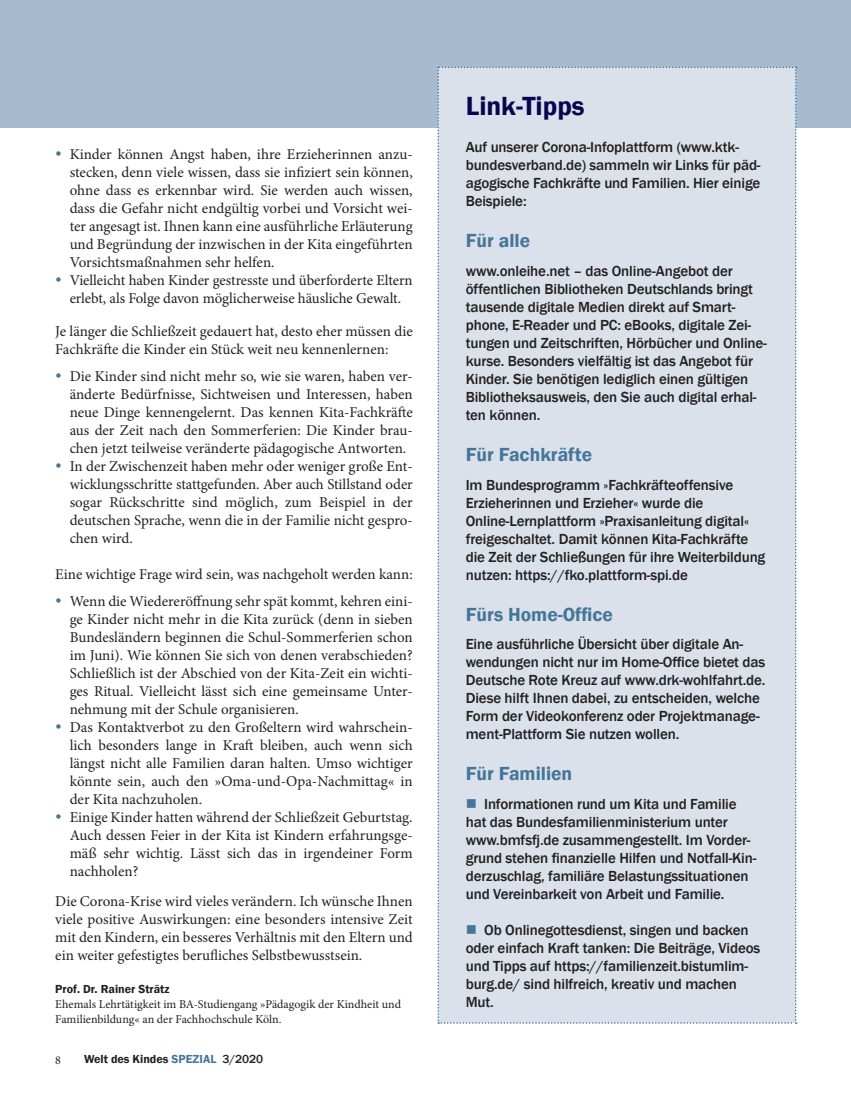
<style>
.page{position:relative;width:851px;height:1106px;background:#fff}
.page>*{position:absolute;margin:0;border:0;box-sizing:border-box;transform-origin:0 0}
.t1{font:600 27px "Franklin Gothic";color:#0b0350}
.t2{font:600 19.5px "Franklin Gothic";color:#457699}
.t3{font:15px/18px "Minion Pro";letter-spacing:-.005em;color:#231f20;text-align:justify}
.t4{font:500 15px/18px "Franklin Gothic";letter-spacing:-.01em;color:#231f20}
.t5{font:12px/15px "Minion Pro";color:#231f20}
.t6{font:600 12px "Franklin Gothic";color:#231f20}
.s1{color:#457699}
.s2{font-weight:500}
</style>
<div class="page">
<div style="left:0;top:0;width:850px;height:128px;background:#a8bacd"></div>
<div style="left:437px;top:67px;width:359px;height:956px;background:#dbe1ea"></div>
<p class="t3" style="left:70px;top:145px;width:344px;text-indent:-14px"><span class="s1">•</span> Kinder können Angst haben, ihre Erzieherinnen anzu&shy;stecken, denn viele wissen, dass sie infiziert sein können, ohne dass es erkennbar wird. Sie werden auch wissen, dass die Gefahr nicht endgültig vorbei und Vorsicht wei&shy;ter angesagt ist. Ihnen kann eine ausführliche Erläuterung und Begründung der inzwischen in der Kita eingeführten Vorsichtsmaßnahmen sehr helfen.</p>
<p class="t3" style="left:55px;top:271px;width:359px;text-align:center"><span class="s1">•</span> Vielleicht haben Kinder gestresste und überforderte Eltern erlebt, als Folge davon möglicherweise häusliche Gewalt.</p>
<p class="t3" style="left:55px;top:322px;width:359px">Je länger die Schließzeit gedauert hat, desto eher müssen die<br>Fachkräfte die Kinder ein Stück weit neu kennenlernen:</p>
<p class="t3" style="left:70px;top:367px;width:344px;text-indent:-14px"><span class="s1">•</span> Die Kinder sind nicht mehr so, wie sie waren, haben ver&shy;änderte Bedürfnisse, Sichtweisen und Interessen, haben neue Dinge kennengelernt. Das kennen Kita-Fachkräfte aus der Zeit nach den Sommerferien: Die Kinder brau&shy;chen jetzt teilweise veränderte pädagogische Antworten.</p>
<p class="t3" style="left:70px;top:457px;width:344px;text-indent:-14px"><span class="s1">•</span> In der Zwischenzeit haben mehr oder weniger große Ent&shy;wicklungsschritte stattgefunden. Aber auch Stillstand oder sogar Rückschritte sind möglich, zum Beispiel in der deutschen Sprache, wenn die in der Familie nicht gespro&shy;chen wird.</p>
<p class="t3" style="left:55px;top:565px;width:359px">Eine wichtige Frage wird sein, was nachgeholt werden kann:</p>
<p class="t3" style="left:70px;top:592px;width:344px;text-indent:-14px"><span class="s1">•</span> Wenn die Wiedereröffnung sehr spät kommt, kehren eini&shy;ge Kinder nicht mehr in die Kita zurück (denn in sieben Bundesländern beginnen die Schul-Sommerferien schon im Juni). Wie können Sie sich von denen verabschieden?<br>Schließlich ist der Abschied von der Kita-Zeit ein wichti&shy;ges Ritual. Vielleicht lässt sich eine gemeinsame Unter&shy;nehmung mit der Schule organisieren.</p>
<p class="t3" style="left:70px;top:718px;width:344px;text-indent:-14px"><span class="s1">•</span> Das Kontaktverbot zu den Großeltern wird wahrschein&shy;lich besonders lange in Kraft bleiben, auch wenn sich längst nicht alle Familien daran halten. Umso wichtiger könnte sein, auch den »Oma-und-Opa-Nachmittag« in der Kita nachzuholen.</p>
<p class="t3" style="left:70px;top:808px;width:344px;text-indent:-14px"><span class="s1">•</span> Einige Kinder hatten während der Schließzeit Geburtstag.<br>Auch dessen Feier in der Kita ist Kindern erfahrungsge&shy;mäß sehr wichtig. Lässt sich das in irgendeiner Form nachholen?</p>
<p class="t3" style="left:55px;top:892px;width:359px">Die Corona-Krise wird vieles verändern. Ich wünsche Ihnen viele positive Auswirkungen: eine besonders intensive Zeit mit den Kindern, ein besseres Verhältnis mit den Eltern und ein weiter gefestigtes berufliches Selbstbewusstsein.</p>
<p class="t6" style="left:55px;top:981px;width:116px">Prof. Dr. Rainer Strätz</p>
<p class="t5" style="left:55px;top:996px;width:347px">Ehemals Lehrtätigkeit im BA-Studiengang »Pädagogik der Kindheit und<br>Familienbildung« an der Fachhochschule Köln.</p>
<p class="t5" style="left:55px;top:1052px;width:7px">8</p>
<p class="t6" style="left:84px;top:1051px;width:181px">Welt des Kindes <span class="s1">SPEZIAL</span> <span class="s2">3/2020</span></p>
<h1 class="t1" style="left:465px;top:89px;width:120px">Link-Tipps</h1>
<p class="t4" style="left:465px;top:138px;width:296px">Auf unserer Corona-Infoplattform (www.ktk&shy;bundesverband.de) sammeln wir Links für päd&shy;agogische Fachkräfte und Familien. Hier einige Beispiele:</p>
<h2 class="t2" style="left:465px;top:229px;width:66px">Für alle</h2>
<p class="t4" style="left:465px;top:262px;width:303px">www.onleihe.net – das Online-Angebot der öffentlichen Bibliotheken Deutschlands bringt tausende digitale Medien direkt auf Smart&shy;phone, E-Reader und PC: eBooks, digitale Zei&shy;tungen und Zeitschriften, Hörbücher und Online&shy;kurse. Besonders vielfältig ist das Angebot für Kinder. Sie benötigen lediglich einen gültigen Bibliotheksausweis, den Sie auch digital erhal&shy;ten können.</p>
<h2 class="t2" style="left:465px;top:442px;width:128px">Für Fachkräfte</h2>
<p class="t4" style="left:465px;top:476px;width:301px">Im Bundesprogramm »Fachkräfteoffensive Erzieherinnen und Erzieher« wurde die Online-Lernplattform »Praxisanleitung digital« freigeschaltet. Damit können Kita-Fachkräfte die Zeit der Schließungen für ihre Weiterbildung nutzen: https://fko.plattform-spi.de</p>
<h2 class="t2" style="left:465px;top:602px;width:149px">Fürs Home-Office</h2>
<p class="t4" style="left:465px;top:635px;width:301px">Eine ausführliche Übersicht über digitale An&shy;wendungen nicht nur im Home-Office bietet das Deutsche Rote Kreuz auf www.drk-wohlfahrt.de.<br>Diese hilft Ihnen dabei, zu entscheiden, welche Form der Videokonferenz oder Projektmanage&shy;ment-Plattform Sie nutzen wollen.</p>
<h2 class="t2" style="left:465px;top:762px;width:108px">Für Familien</h2>
<p class="t4" style="left:465px;top:795px;width:292px"><span class="s1">■</span> Informationen rund um Kita und Familie hat das Bundesfamilienministerium unter www.bmfsfj.de zusammengestellt. Im Vorder&shy;grund stehen finanzielle Hilfen und Notfall-Kin&shy;derzuschlag, familiäre Belastungssituationen und Vereinbarkeit von Arbeit und Familie.</p>
<p class="t4" style="left:465px;top:921px;width:296px"><span class="s1">■</span> Ob Onlinegottesdienst, singen und backen oder einfach Kraft tanken: Die Beiträge, Videos und Tipps auf https://familienzeit.bistumlim&shy;burg.de/ sind hilfreich, kreativ und machen Mut.</p>
</div>
